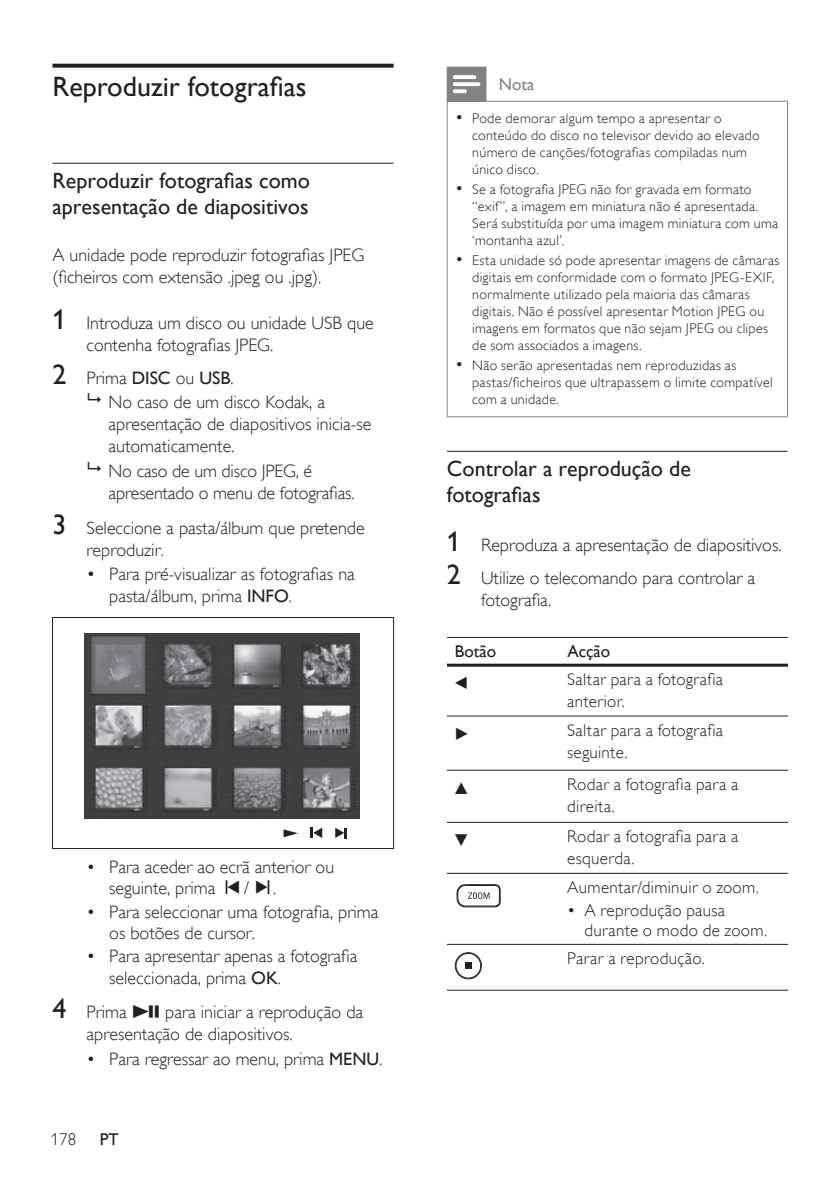
<style>
.page{position:relative;width:840px;height:1191px;background:#fff}
.page>*{position:absolute;margin:0;border:0;box-sizing:border-box;transform-origin:0 0}
.t1{font:28px "Gill Sans Alt One WGL";color:#231f20}
.t2{font:22px/26px "Gill Sans Alt One WGL";color:#231f20}
.t3{font:18px/22px "Gill Sans Alt One WGL Light";color:#231f20}
.t4{font:17px/22px "Gill Sans Alt One WGL Light";letter-spacing:.02em;color:#231f20}
.t5{font:17px "Gill Sans Alt One WGL";color:#231f20}
.t6{font:17px "Gill Sans Alt One WGL";color:#808285}
.t7{font:17px "Sony PS Common";color:#231f20}
.t8{font:14px/17px "Gill Sans Alt One WGL Light";letter-spacing:.025em;color:#231f20}
.s1{font-family:"Gill Sans Alt One WGL";font-size:28px}
.s2{font-family:"Gill Sans Alt One WGL"}
.s3{font-family:"Sony PS Common"}
.s4{font-size:17px}
</style>
<div class="page">
<svg style="left:52px;top:64px;width:341px;height:4px"></svg>
<hr style="left:52px;top:163px;width:341px;height:1px;background:#231f20">
<svg style="left:84px;top:633px;width:276px;height:206px"></svg>
<img style="left:84px;top:634px;width:275px;height:184px">
<svg style="left:283px;top:829px;width:15px;height:8px"></svg>
<svg style="left:310px;top:827px;width:12px;height:11px"></svg>
<svg style="left:335px;top:827px;width:12px;height:11px"></svg>
<div style="left:52px;top:617px;width:341px;height:232px;border:1px solid #231f20"></div>
<hr style="left:446px;top:451px;width:341px;height:1px;background:#231f20">
<div style="left:447px;top:67px;width:38px;height:34px;background:#808285"></div>
<hr style="left:446px;top:67px;width:1px;height:34px;background:#808285">
<hr style="left:485px;top:67px;width:1px;height:34px;background:#808285">
<hr style="left:485px;top:101px;width:302px;height:1px;background:#808285">
<hr style="left:446px;top:101px;width:1px;height:315px;background:#808285">
<hr style="left:786px;top:101px;width:1px;height:315px;background:#808285">
<hr style="left:446px;top:416px;width:341px;height:1px;background:#808285">
<svg style="left:452px;top:75px;width:28px;height:18px"></svg>
<hr style="left:446px;top:637px;width:341px;height:1px;background:#231f20">
<hr style="left:446px;top:715px;width:341px;height:1px;background:#231f20">
<hr style="left:446px;top:769px;width:341px;height:1px;background:#231f20">
<hr style="left:446px;top:822px;width:341px;height:1px;background:#231f20">
<hr style="left:446px;top:873px;width:341px;height:1px;background:#231f20">
<hr style="left:446px;top:944px;width:341px;height:1px;background:#231f20">
<hr style="left:446px;top:989px;width:341px;height:1px;background:#231f20">
<hr style="left:446px;top:663px;width:341px;height:3px;background:#231f20">
<svg style="left:456px;top:884px;width:44px;height:23px"></svg>
<div style="left:454px;top:952px;width:27px;height:27px;border:1px solid #231f20;border-radius:50%"></div>
<div style="left:455px;top:953px;width:25px;height:25px;border:1px solid #231f20;border-radius:50%"></div>
<div style="left:465px;top:962px;width:6px;height:7px;background:#231f20"></div>
<h1 class="t1" style="left:52px;top:70px;width:255px">Reproduzir fotografias</h1>
<p class="t2" style="left:52px;top:167px;width:259px">Reproduzir fotografias como apresentação de diapositivos</p>
<p class="t3" style="left:52px;top:244px;width:313px">A unidade pode reproduzir fotografias JPEG (ficheiros com extensão .jpeg ou .jpg).</p>
<p class="t3" style="left:86px;top:312px;width:288px;text-indent:-34px"><span class="s1">1</span> Introduza um disco ou unidade USB que contenha fotografias JPEG.</p>
<p class="t3" style="left:108px;top:366px;width:218px;line-height:23.8px;text-indent:-56px"><span class="s1">2</span> Prima <span class="s2">DISC</span> ou <span class="s2">USB</span>.<br>No caso de um disco Kodak, a</p>
<p class="t3" style="left:108px;top:413px;width:264px">apresentação de diapositivos inicia-se automaticamente.</p>
<p class="t3" style="left:108px;top:460px;width:247px">No caso de um disco JPEG, é apresentado o menu de fotografias.</p>
<p class="t3" style="left:86px;top:517px;width:279px;text-indent:-34px"><span class="s1">3</span> Seleccione a pasta/álbum que pretende reproduzir.</p>
<p class="t3" style="left:109px;top:563px;width:247px;text-indent:-23px">• Para pré-visualizar as fotografias na pasta/álbum, prima <span class="s2">INFO</span>.</p>
<p class="t3" style="left:109px;top:856px;width:226px;line-height:21px;text-indent:-23px">• Para aceder ao ecrã anterior ou seguinte, prima</p>
<p class="t3" style="left:244px;top:876px;width:7px">/</p>
<p class="t3" style="left:273px;top:876px;width:5px">.</p>
<p class="t3" style="left:109px;top:901px;width:270px;line-height:21px;text-indent:-23px">• Para seleccionar uma fotografia, prima os botões de cursor.</p>
<p class="t3" style="left:109px;top:945px;width:249px;text-indent:-23px">• Para apresentar apenas a fotografia seleccionada, prima <span class="s2">OK</span>.</p>
<p class="t3" style="left:86px;top:1000px;width:278px;text-indent:-34px"><span class="s1">4</span> Prima <span class="s3">u</span> para iniciar a reprodução da apresentação de diapositivos.</p>
<p class="t3" style="left:86px;top:1047px;width:297px">• Para regressar ao menu, prima <span class="s2">MENU</span>.</p>
<p class="t4" style="left:51px;top:1128px;width:27px">178</p>
<p class="t5" style="left:100px;top:1129px;width:20px">PT</p>
<p class="t6" style="left:498px;top:74px;width:37px">Nota</p>
<p class="t8" style="left:472px;top:110px;width:289px;text-indent:-17px"><span class="s4">•</span> Pode demorar algum tempo a apresentar o conteúdo do disco no televisor devido ao elevado número de canções/fotografias compiladas num único disco.</p>
<p class="t8" style="left:472px;top:181px;width:307px;text-indent:-17px"><span class="s4">•</span> Se a fotografia JPEG não for gravada em formato “exif”, a imagem em miniatura não é apresentada.<br>Será substituída por uma imagem miniatura com uma ‘montanha azul’.</p>
<p class="t8" style="left:472px;top:251px;width:308px;text-indent:-17px"><span class="s4">•</span> Esta unidade só pode apresentar imagens de câmaras digitais em conformidade com o formato JPEG-EXIF, normalmente utilizado pela maioria das câmaras digitais. Não é possível apresentar Motion JPEG ou imagens em formatos que não sejam JPEG ou clipes de som associados a imagens.</p>
<p class="t8" style="left:472px;top:356px;width:302px;text-indent:-17px"><span class="s4">•</span> Não serão apresentadas nem reproduzidas as pastas/ficheiros que ultrapassem o limite compatível com a unidade.</p>
<p class="t2" style="left:446px;top:455px;width:245px">Controlar a reprodução de fotografias</p>
<p class="t3" style="left:446px;top:528px;width:336px;line-height:33.4px"><span class="s1">1</span> Reproduza a apresentação de diapositivos.<br><span class="s1">2</span> Utilize o telecomando para controlar a</p>
<p class="t3" style="left:480px;top:589px;width:72px">fotografia.</p>
<p class="t5" style="left:454px;top:641px;width:43px">Botão</p>
<p class="t5" style="left:567px;top:641px;width:44px">Acção</p>
<p class="t7" style="left:454px;top:673px;width:15px">b</p>
<p class="t4" style="left:567px;top:668px;width:157px">Saltar para a fotografia anterior.</p>
<p class="t7" style="left:454px;top:724px;width:15px">B</p>
<p class="t4" style="left:567px;top:719px;width:157px">Saltar para a fotografia seguinte.</p>
<p class="t7" style="left:454px;top:778px;width:14px">v</p>
<p class="t4" style="left:567px;top:773px;width:172px">Rodar a fotografia para a direita.</p>
<p class="t7" style="left:454px;top:830px;width:14px">V</p>
<p class="t4" style="left:567px;top:825px;width:172px">Rodar a fotografia para a esquerda.</p>
<p class="t4" style="left:567px;top:876px;width:193px">Aumentar/diminuir o zoom.</p>
<p class="t4" style="left:584px;top:900px;width:184px;line-height:20px;text-indent:-17px">• A reprodução pausa durante o modo de zoom.</p>
<p class="t4" style="left:567px;top:947px;width:139px">Parar a reprodução.</p>
</div>
